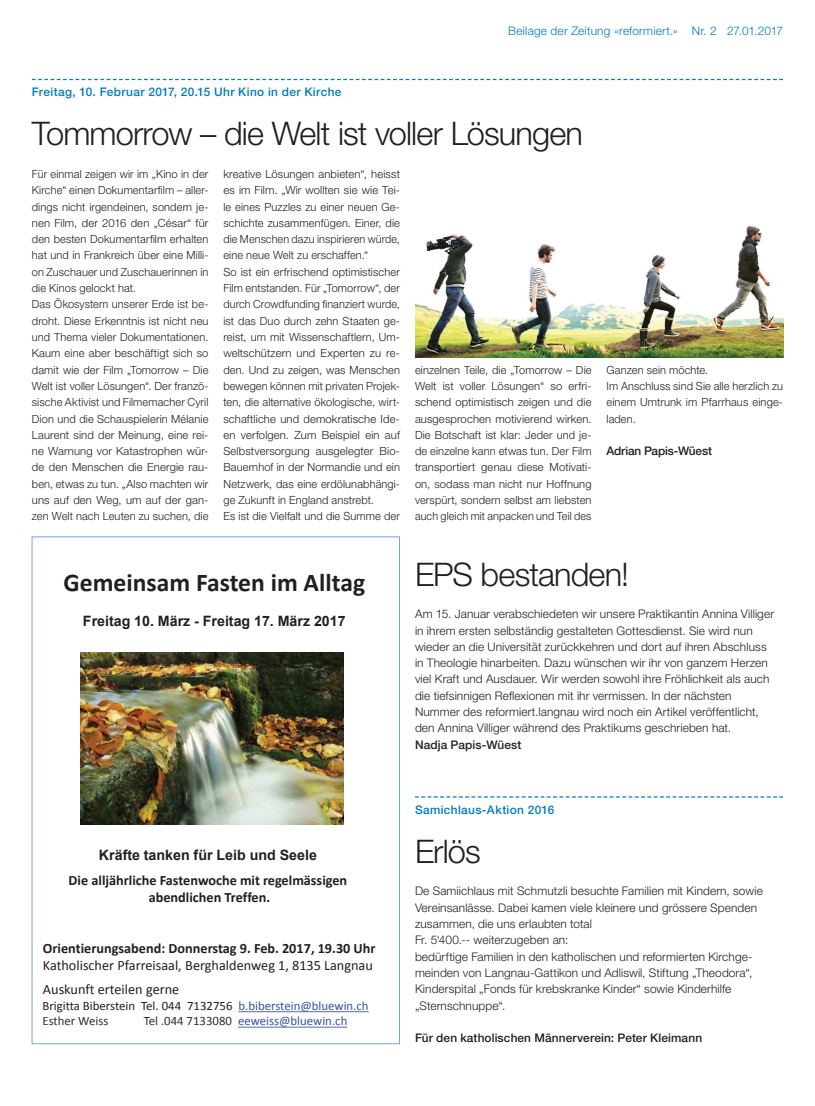
<style>
.page{position:relative;width:815px;height:1106px;background:#fff}
.page>*{position:absolute;margin:0;border:0;box-sizing:border-box;transform-origin:0 0}
.t1{font:300 32.5px "Helvetica Neue LT Std";letter-spacing:-.025em;color:#231f20}
.t2{font:700 25.62px "Calibri";color:#231f20}
.t3{font:700 14.25px/17.1px "Calibri";color:#231f20;text-align:center}
.t4{font:14.25px/23.9px "Calibri";color:#231f20}
.t5{font:700 14.25px "Arial";color:#231f20}
.t6{font:12.75px/15.4px "Calibri";color:#231f20}
.t7{font:12.75px "Calibri";color:#3853a3}
.t8{font:300 11.88px/16.2px "Helvetica Neue LT Std";letter-spacing:.01em;color:#231f20}
.t9{font:500 11.88px "Helvetica Neue LT Std";letter-spacing:.03em;color:#007cc2}
.t10{font:500 11.88px "Helvetica Neue LT Std";letter-spacing:.01em;color:#231f20}
.t11{font:300 11.88px "Helvetica Neue LT Std";letter-spacing:.02em;color:#007cc2}
.t12{font:500 11.88px "Helvetica Neue LT Std";letter-spacing:-.015em;color:#231f20}
.t13{font:300 11.25px/16.2px "Helvetica Neue LT Std";letter-spacing:.01em;color:#231f20}
.s1{color:#3853a3}
.s2{color:#312f30}
</style>
<div class="page">
<svg style="left:32px;top:79px;width:751px;height:1px"></svg>
<svg style="left:238px;top:1011px;width:131px;height:1px"></svg>
<svg style="left:238px;top:1026px;width:109px;height:1px"></svg>
<img style="left:81px;top:652px;width:262px;height:172px">
<svg style="left:415px;top:796px;width:368px;height:1px"></svg>
<img style="left:415px;top:226px;width:368px;height:131px">
<p class="t11" style="left:508px;top:24px;width:276px">Beilage der Zeitung «reformiert.» Nr. 2 27.01.2017</p>
<p class="t9" style="left:32px;top:85px;width:311px">Freitag, 10. Februar 2017, 20.15 Uhr Kino in der Kirche</p>
<h1 class="t1" style="left:32px;top:114px;width:553px">Tommorrow – die Welt ist voller Lösungen</h1>
<p class="t13" style="left:32px;top:166px;width:178px">Für einmal zeigen wir im „Kino in der Kirche“ einen Dokumentarfilm – aller&shy;dings nicht irgendeinen, sondern je&shy;nen Film, der 2016 den „César“ für den besten Dokumentarfilm erhalten hat und in Frankreich über eine Milli&shy;on Zuschauer und Zuschauerinnen in die Kinos gelockt hat.<br>Das Ökosystem unserer Erde ist be&shy;droht. Diese Erkenntnis ist nicht neu und Thema vieler Dokumentationen.<br>Kaum eine aber beschäftigt sich so damit wie der Film „Tomorrow – Die Welt ist voller Lösungen“. Der franzö&shy;sische Aktivist und Filmemacher Cyril Dion und die Schauspielerin Mélanie Laurent sind der Meinung, eine rei&shy;ne Warnung vor Katastrophen wür&shy;de den Menschen die Energie rau&shy;ben, etwas zu tun. „Also machten wir uns auf den Weg, um auf der gan&shy;zen Welt nach Leuten zu suchen, die</p>
<p class="t13" style="left:223px;top:166px;width:178px">kreative Lösungen anbieten“, heisst es im Film. „Wir wollten sie wie Tei&shy;le eines Puzzles zu einer neuen Ge&shy;schichte zusammenfügen. Einer, die die Menschen dazu inspirieren würde, eine neue Welt zu erschaffen.“<br>So ist ein erfrischend optimistischer Film entstanden. Für „Tomorrow“, der durch Crowdfunding finanziert wurde, ist das Duo durch zehn Staaten ge&shy;reist, um mit Wissenschaftlern, Um&shy;weltschützern und Experten zu re&shy;den. Und zu zeigen, was Menschen bewegen können mit privaten Projek&shy;ten, die alternative ökologische, wirt&shy;schaftliche und demokratische Ide&shy;en verfolgen. Zum Beispiel ein auf Selbstversorgung ausgelegter Bio-Bauernhof in der Normandie und ein Netzwerk, das eine erdölunabhängi&shy;ge Zukunft in England anstrebt.<br>Es ist die Vielfalt und die Summe der</p>
<p class="t13" style="left:415px;top:361px;width:178px;text-align:justify">einzelnen Teile, die „Tomorrow – Die Welt ist voller Lösungen“ so erfri&shy;schend optimistisch zeigen und die ausgesprochen motivierend wirken.<br>Die Botschaft ist klar: Jeder und je&shy;de einzelne kann etwas tun. Der Film transportiert genau diese Motivati&shy;on, sodass man nicht nur Hoffnung verspürt, sondern selbst am liebsten auch gleich mit anpacken und Teil des</p>
<p class="t13" style="left:607px;top:361px;width:178px">Ganzen sein möchte.<br>Im Anschluss sind Sie alle herzlich zu einem Umtrunk im Pfarrhaus einge&shy;laden.</p>
<p class="t12" style="left:607px;top:444px;width:107px">Adrian Papis-Wüest</p>
<h2 class="t2" style="left:64px;top:564px;width:303px">Gemeinsam Fasten im Alltag</h2>
<p class="t5" style="left:83px;top:610px;width:264px">Freitag 10. März - Freitag 17. März 2017</p>
<p class="t5" style="left:99px;top:844px;width:220px">Kräfte tanken für Leib und Seele</p>
<p class="t3" style="left:69px;top:871px;width:280px">Die alljährliche Fastenwoche mit regelmässigen abendlichen Treffen.</p>
<p class="t3" style="left:43px;top:939px;width:334px">Orientierungsabend: Donnerstag 9. Feb. 2017, 19.30 Uhr</p>
<p class="t4" style="left:43px;top:953px;width:332px">Katholischer Pfarreisaal, Berghaldenweg 1, 8135 Langnau<br>Auskunft erteilen gerne</p>
<p class="t6" style="left:42px;top:997px;width:328px">Brigitta Biberstein Tel. 044 7132756 <span class="s1">b.biberstein@bluewin.ch<br></span><span class="s2">Esther Weiss</span></p>
<p class="t7" style="left:144px;top:1012px;width:205px"><span class="s2">Tel .044 7133080</span> eeweiss@bluewin.ch</p>
<h1 class="t1" style="left:415px;top:554px;width:215px">EPS bestanden!</h1>
<p class="t8" style="left:415px;top:605px;width:361px">Am 15. Januar verabschiedeten wir unsere Praktikantin Annina Villiger in ihrem ersten selbständig gestalteten Gottesdienst. Sie wird nun wieder an die Universität zurückkehren und dort auf ihren Abschluss in Theologie hinarbeiten. Dazu wünschen wir ihr von ganzem Herzen viel Kraft und Ausdauer. Wir werden sowohl ihre Fröhlichkeit als auch die tiefsinnigen Reflexionen mit ihr vermissen. In der nächsten Nummer des reformiert.langnau wird noch ein Artikel veröffentlicht, den Annina Villiger während des Praktikums geschrieben hat.</p>
<p class="t10" style="left:415px;top:737px;width:108px">Nadja Papis-Wüest</p>
<p class="t9" style="left:415px;top:802px;width:141px">Samichlaus-Aktion 2016</p>
<h1 class="t1" style="left:415px;top:831px;width:67px">Erlös</h1>
<p class="t8" style="left:415px;top:882px;width:349px">De Samiichlaus mit Schmutzli besuchte Familien mit Kindern, sowie Vereinsanlässe. Dabei kamen viele kleinere und grössere Spenden zusammen, die uns erlaubten total<br>Fr. 5‘400.-- weiterzugeben an:<br>bedürftige Familien in den katholischen und reformierten Kirchge&shy;meinden von Langnau-Gattikon und Adliswil, Stiftung „Theodora“, Kinderspital „Fonds für krebskranke Kinder“ sowie Kinderhilfe „Sternschnuppe“.</p>
<p class="t10" style="left:415px;top:1030px;width:289px">Für den katholischen Männerverein: Peter Kleimann</p>
</div>
